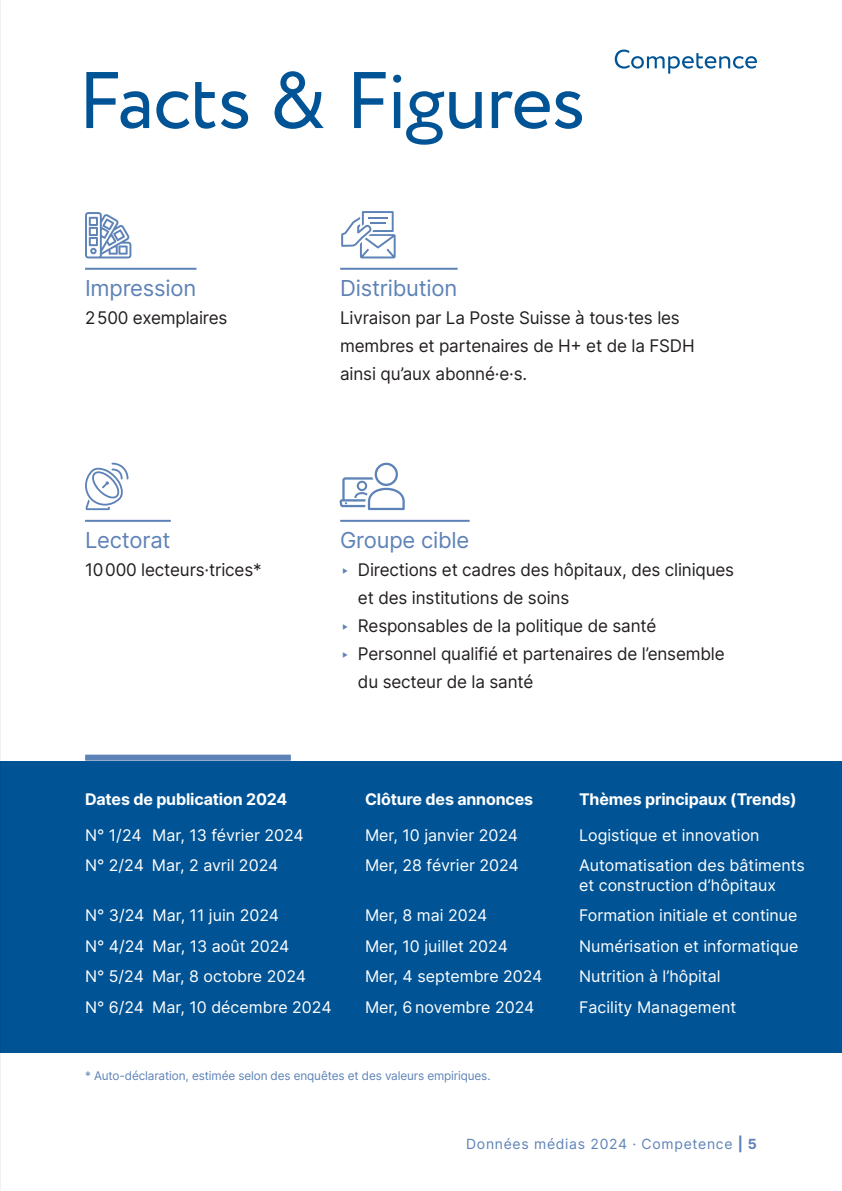
<style>
.page{position:relative;width:842px;height:1191px;background:#fff}
.page>*{position:absolute;margin:0;border:0;box-sizing:border-box;transform-origin:0 0}
.t1{font:80px "Circe";letter-spacing:-.02em;color:#005495}
.t2{font:22px "Inter";letter-spacing:-.01em;color:#5d82b7}
.t3{font:17.4px/28px "Inter";letter-spacing:-.01em;color:#231f20}
.t4{font:16px/19.2px "Inter";color:#fff}
.t5{font:700 16px "Inter";letter-spacing:-.01em;color:#fff}
.t6{font:14px "Inter";letter-spacing:.05em;color:#5d82b7}
.t7{font:12px "Inter";letter-spacing:-.01em;color:#5d82b7}
.s1{color:#5d82b7}
.s2{font-weight:700}
</style>
<div class="page">
<svg style="left:615px;top:50px;width:142px;height:24px"></svg>
<hr style="left:85px;top:268px;width:111px;height:2px;background:#5d82b7">
<hr style="left:85px;top:520px;width:86px;height:2px;background:#5d82b7">
<hr style="left:340px;top:268px;width:118px;height:2px;background:#5d82b7">
<hr style="left:340px;top:520px;width:130px;height:2px;background:#5d82b7">
<div style="left:0;top:760px;width:842px;height:292px;background:#005495"></div>
<div style="left:85px;top:754px;width:206px;height:6px;background:#5d82b7"></div>
<svg style="left:85px;top:212px;width:46px;height:46px"></svg>
<svg style="left:341px;top:211px;width:55px;height:47px"></svg>
<svg style="left:85px;top:462px;width:44px;height:48px"></svg>
<svg style="left:340px;top:463px;width:65px;height:47px"></svg>
<img style="left:0;top:414px;width:1px;height:395px">
<h1 class="t1" style="left:78px;top:48px;width:509px">Facts &amp; Figures</h1>
<h2 class="t2" style="left:85px;top:272px;width:113px">Impression</h2>
<p class="t3" style="left:85px;top:303px;width:144px">2500 exemplaires</p>
<h2 class="t2" style="left:85px;top:524px;width:87px">Lectorat</h2>
<p class="t3" style="left:85px;top:555px;width:178px">10000 lecteurs·trices*</p>
<h2 class="t2" style="left:340px;top:272px;width:119px">Distribution</h2>
<p class="t3" style="left:340px;top:303px;width:356px">Livraison par La Poste Suisse à tous·tes les membres et partenaires de H+ et de la FSDH ainsi qu’aux abonné·e·s.</p>
<h2 class="t2" style="left:340px;top:524px;width:131px">Groupe cible</h2>
<p class="t3" style="left:340px;top:555px;width:395px"><span class="s1">‣</span> Directions et cadres des hôpitaux, des cliniques</p>
<p class="t3" style="left:358px;top:583px;width:213px">et des institutions de soins</p>
<p class="t3" style="left:340px;top:611px;width:318px"><span class="s1">‣</span> Responsables de la politique de santé</p>
<p class="t3" style="left:340px;top:639px;width:386px"><span class="s1">‣</span> Personnel qualifié et partenaires de l’ensemble</p>
<p class="t3" style="left:358px;top:667px;width:177px">du secteur de la santé</p>
<p class="t5" style="left:85px;top:787px;width:204px">Dates de publication 2024</p>
<p class="t5" style="left:365px;top:787px;width:170px">Clôture des annonces</p>
<p class="t5" style="left:579px;top:787px;width:219px">Thèmes principaux (Trends)</p>
<p class="t4" style="left:85px;top:825px;width:220px">N° 1/24 Mar, 13 février 2024</p>
<p class="t4" style="left:365px;top:825px;width:155px">Mer, 10 janvier 2024</p>
<p class="t4" style="left:579px;top:825px;width:182px">Logistique et innovation</p>
<p class="t4" style="left:85px;top:855px;width:195px">N° 2/24 Mar, 2 avril 2024</p>
<p class="t4" style="left:365px;top:855px;width:155px">Mer, 28 février 2024</p>
<p class="t4" style="left:579px;top:855px;width:227px">Automatisation des bâtiments et construction d’hôpitaux</p>
<p class="t4" style="left:85px;top:905px;width:196px">N° 3/24 Mar, 11 juin 2024</p>
<p class="t4" style="left:365px;top:905px;width:124px">Mer, 8 mai 2024</p>
<p class="t4" style="left:579px;top:905px;width:220px">Formation initiale et continue</p>
<p class="t4" style="left:85px;top:935px;width:206px">N° 4/24 Mar, 13 août 2024</p>
<p class="t4" style="left:365px;top:935px;width:144px">Mer, 10 juillet 2024</p>
<p class="t4" style="left:579px;top:935px;width:221px">Numérisation et informatique</p>
<p class="t4" style="left:85px;top:966px;width:223px">N° 5/24 Mar, 8 octobre 2024</p>
<p class="t4" style="left:365px;top:966px;width:179px">Mer, 4 septembre 2024</p>
<p class="t4" style="left:579px;top:966px;width:143px">Nutrition à l’hôpital</p>
<p class="t4" style="left:85px;top:997px;width:248px">N° 6/24 Mar, 10 décembre 2024</p>
<p class="t4" style="left:365px;top:997px;width:171px">Mer, 6 novembre 2024</p>
<p class="t4" style="left:579px;top:997px;width:159px">Facility Management</p>
<p class="t7" style="left:85px;top:1067px;width:407px">* Auto-déclaration, estimée selon des enquêtes et des valeurs empiriques.</p>
<p class="t6" style="left:466px;top:1133px;width:292px">Données médias 2024 · Competence <span class="s2">| 5</span></p>
</div>
